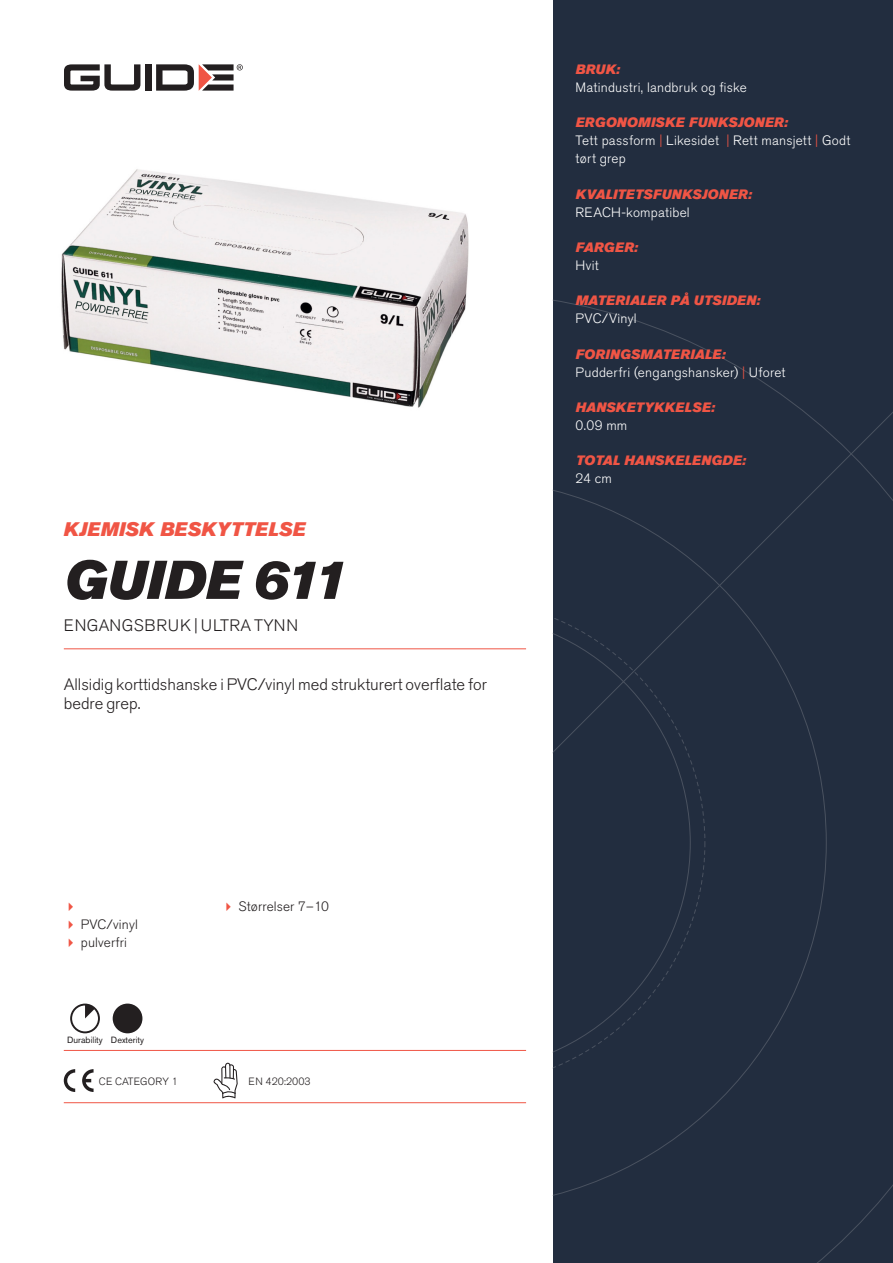
<style>
.page{position:relative;width:893px;height:1263px;background:#fff}
.page>*{position:absolute;margin:0;border:0;box-sizing:border-box;transform-origin:0 0}
.Rubrik{font:italic 54px "Akzidenz Grotesk Pro Super";color:#231f20}
.Överrubrik{font:italic 19.5px "Akzidenz Grotesk Pro Super";letter-spacing:.01em;color:#f05545}
.Ingress{font:300 16.5px/19.8px "Akzidenz Grotesk Pro";color:#231f20}
.Product_-_AltSegment{font:300 16.5px "Akzidenz Grotesk Pro";letter-spacing:.03em;color:#231f20}
.Produkt_-_Brödtext{font:300 13.5px/18px "Akzidenz Grotesk Pro";letter-spacing:.02em;color:#fff}
.Produkt_-_Namn{font:italic 13.5px "Akzidenz Grotesk Pro Super";letter-spacing:.015em;color:#f05545}
.t1{font:300 13.5px "Akzidenz Grotesk Pro";letter-spacing:.01em;color:#231f20}
.t2{font:300 10.5px "Akzidenz Grotesk Pro";color:#231f20}
.Produkt_-_Egenskaper{font:9px "Akzidenz Grotesk Pro";color:#231f20}
.s1{color:#f05545}
</style>
<div class="page">
<div style="left:145px;top:64px;width:7px;height:27px;background:#231f20"></div>
<svg style="left:156px;top:64px;width:87px;height:27px"></svg>
<svg style="left:64px;top:64px;width:76px;height:27px"></svg>
<div style="left:553px;top:0;width:340px;height:1263px;background:#222d3f"></div>
<svg style="left:553px;top:300px;width:340px;height:963px"></svg>
<hr style="left:64px;top:1050px;width:462px;height:1px;background:#f05545">
<hr style="left:64px;top:1102px;width:462px;height:1px;background:#f05545">
<svg style="left:70px;top:1003px;width:30px;height:30px"></svg>
<div style="left:113px;top:1003px;width:29px;height:30px;background:#231f20;border-radius:50%"></div>
<svg style="left:64px;top:1069px;width:11px;height:23px"></svg>
<svg style="left:82px;top:1069px;width:12px;height:23px"></svg>
<svg style="left:214px;top:1063px;width:24px;height:35px"></svg>
<img style="left:61px;top:169px;width:408px;height:239px">
<hr style="left:64px;top:648px;width:462px;height:1px;background:#f05545">
<p class="Överrubrik" style="left:64px;top:517px;width:244px">KJEMISK BESKYTTELSE</p>
<p class="Rubrik" style="left:64px;top:545px;width:285px">GUIDE 611</p>
<p class="Product_-_AltSegment" style="left:64px;top:615px;width:236px">ENGANGSBRUK | ULTRA TYNN</p>
<p class="Ingress" style="left:64px;top:674px;width:425px">Allsidig korttidshanske i PVC/vinyl med strukturert overflate for bedre grep.</p>
<p class="t1" style="left:81px;top:916px;width:59px">PVC/vinyl</p>
<p class="t1" style="left:81px;top:934px;width:48px">pulverfri</p>
<p class="t1" style="left:238px;top:898px;width:92px">Størrelser 7–10</p>
<p class="Produkt_-_Egenskaper" style="left:67px;top:1034px;width:37px">Durability</p>
<p class="Produkt_-_Egenskaper" style="left:111px;top:1034px;width:35px">Dexterity</p>
<p class="t2" style="left:99px;top:1074px;width:81px">CE CATEGORY 1</p>
<p class="t2" style="left:248px;top:1074px;width:64px">EN 420:2003</p>
<p class="Produkt_-_Namn" style="left:576px;top:60px;width:46px">BRUK:</p>
<p class="Produkt_-_Brödtext" style="left:576px;top:78px;width:173px">Matindustri, landbruk og fiske</p>
<p class="Produkt_-_Namn" style="left:576px;top:114px;width:214px">ERGONOMISKE FUNKSJONER:</p>
<p class="Produkt_-_Brödtext" style="left:576px;top:132px;width:276px">Tett passform <span class="s1">|</span> Likesidet <span class="s1">|</span> Rett mansjett <span class="s1">|</span> Godt tørt grep</p>
<p class="Produkt_-_Namn" style="left:576px;top:185px;width:178px">KVALITETSFUNKSJONER:</p>
<p class="Produkt_-_Brödtext" style="left:576px;top:203px;width:116px">REACH-kompatibel</p>
<p class="Produkt_-_Namn" style="left:576px;top:238px;width:64px">FARGER:</p>
<p class="Produkt_-_Brödtext" style="left:576px;top:256px;width:25px">Hvit</p>
<p class="Produkt_-_Namn" style="left:576px;top:292px;width:186px">MATERIALER PÅ UTSIDEN:</p>
<p class="Produkt_-_Brödtext" style="left:576px;top:310px;width:63px">PVC/Vinyl</p>
<p class="Produkt_-_Namn" style="left:576px;top:345px;width:151px">FORINGSMATERIALE:</p>
<p class="Produkt_-_Brödtext" style="left:576px;top:363px;width:211px">Pudderfri (engangshansker) <span class="s1">|</span> Uforet</p>
<p class="Produkt_-_Namn" style="left:576px;top:398px;width:141px">HANSKETYKKELSE:</p>
<p class="Produkt_-_Brödtext" style="left:576px;top:416px;width:53px">0.09 mm</p>
<p class="Produkt_-_Namn" style="left:576px;top:452px;width:172px">TOTAL HANSKELENGDE:</p>
<p class="Produkt_-_Brödtext" style="left:576px;top:470px;width:38px">24 cm</p>
</div>
